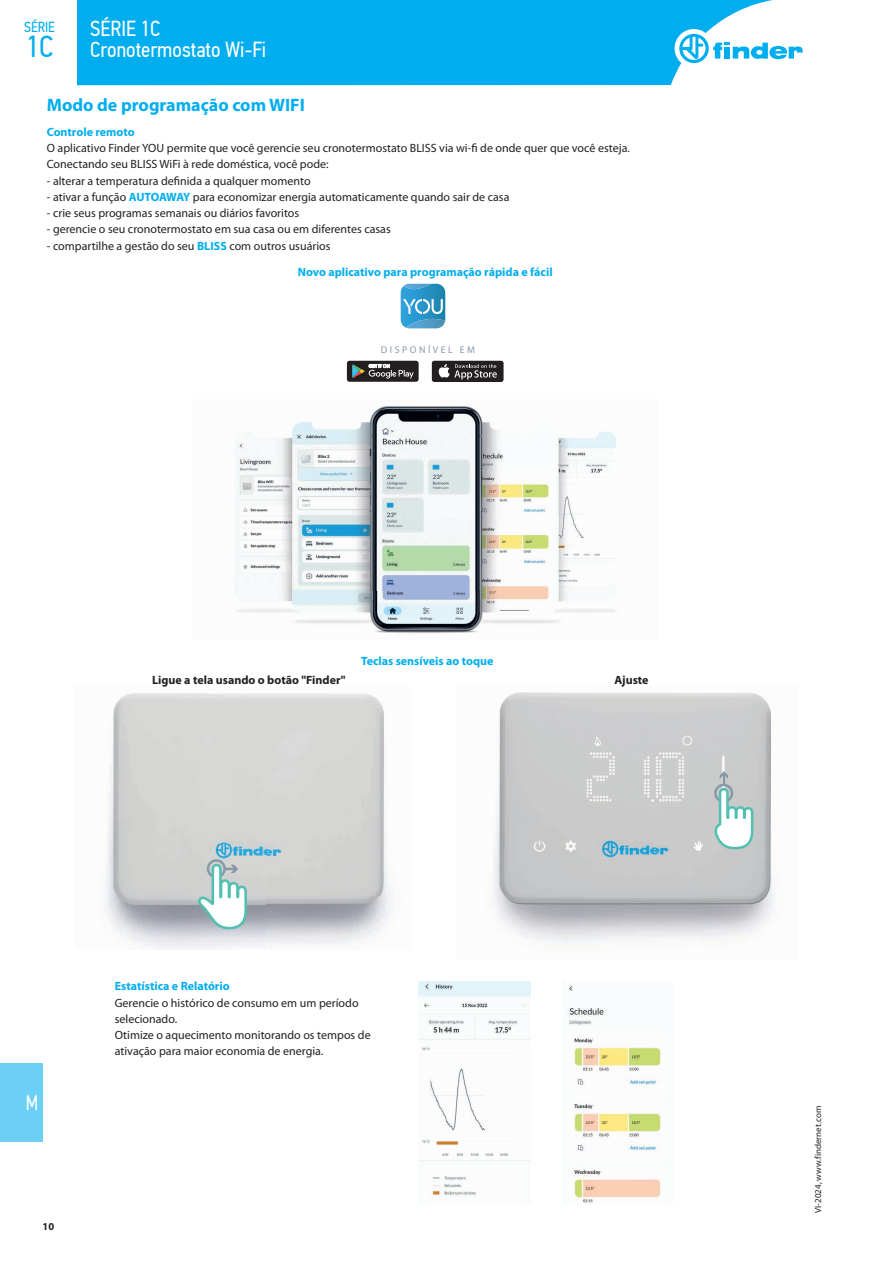
<style>
.page{position:relative;width:893px;height:1263px;background:#fff}
.page>*{position:absolute;margin:0;border:0;box-sizing:border-box;transform-origin:0 0}
.t1{font:30.3px "PF Din Text Cond Pro";color:#00aeef}
.t2{font:21.75px/21px "PF Din Text Cond Pro";color:#fff}
.t3{font:21px "PF Din Text Cond Pro";color:#fff;scale:.9 1}
.t4{font:700 18px "Myriad Pro";color:#00aeef}
.t5{font:14.55px "PF Din Text Cond Pro";color:#00aeef}
.t6{font:12px/16.2px "Myriad Pro";color:#231f20}
.t7{font:700 12px/26px "Myriad Pro";color:#00aeef}
.t8{font:700 12px "Myriad Pro";color:#231f20}
.t9{font:700 10.5px "Myriad Pro";color:#231f20}
.t10{font:9.75px "Myriad Pro";letter-spacing:.26em;color:#8898a9}
.t11{font:9px "Myriad Pro";color:#231f20}
.s1{font-weight:700;color:#00aeef}
.s2{font-weight:400;color:#231f20}
</style>
<div class="page">
<div style="left:0;top:1063px;width:43px;height:79px;background:#6bcff6"></div>
<div style="left:77px;top:0;width:696px;height:85px;background:#00aeef"></div>
<div style="left:675px;top:29px;width:38px;height:39px;background:#fff;border-radius:50%"></div>
<svg style="left:679px;top:34px;width:124px;height:29px"></svg>
<img style="left:401px;top:284px;width:44px;height:44px">
<svg style="left:403px;top:299px;width:40px;height:15px"></svg>
<img style="left:404px;top:284px;width:27px;height:5px">
<img style="left:406px;top:319px;width:39px;height:9px">
<div style="left:347px;top:361px;width:72px;height:21px;background:#231f20;border-radius:3px"></div>
<svg style="left:352px;top:364px;width:62px;height:15px"></svg>
<div style="left:432px;top:361px;width:72px;height:21px;background:#231f20;border-radius:3px"></div>
<svg style="left:438px;top:364px;width:59px;height:16px"></svg>
<img style="left:235px;top:405px;width:381px;height:229px">
<img style="left:103px;top:693px;width:290px;height:256px">
<svg style="left:197px;top:859px;width:50px;height:70px"></svg>
<img style="left:492px;top:692px;width:283px;height:251px">
<svg style="left:713px;top:771px;width:40px;height:78px"></svg>
<img style="left:568px;top:984px;width:93px;height:219px">
<img style="left:419px;top:981px;width:111px;height:218px">
<p class="t5" style="left:24px;top:19px;width:32px">SÉRIE</p>
<h1 class="t1" style="left:26px;top:28px;width:29px">1C</h1>
<h2 class="t2" style="left:90px;top:18px;width:177px">SÉRIE 1C<br>Cronotermostato Wi-Fi</h2>
<h3 class="t4" style="left:47px;top:93px;width:260px">Modo de programação com WIFI</h3>
<p class="t7" style="left:47px;top:119px;width:89px">Controle remoto</p>
<p class="t6" style="left:47px;top:140px;width:585px">O aplicativo Finder YOU permite que você gerencie seu cronotermostato BLISS via wi-fi de onde quer que você esteja.<br>Conectando seu BLISS WiFi à rede doméstica, você pode:</p>
<p class="t6" style="left:47px;top:172px;width:265px">- alterar a temperatura definida a qualquer momento</p>
<p class="t6" style="left:47px;top:188px;width:464px">- ativar a função <span class="s1">AUTOAWAY</span> para economizar energia automaticamente quando sair de casa</p>
<p class="t6" style="left:47px;top:205px;width:254px">- crie seus programas semanais ou diários favoritos</p>
<p class="t6" style="left:47px;top:221px;width:346px">- gerencie o seu cronotermostato em sua casa ou em diferentes casas</p>
<p class="t7" style="left:298px;top:232px;width:256px;text-indent:-251px"><span class="s2">- compartilhe a gestão do seu</span> BLISS <span class="s2">com outros usuários<br></span>Novo aplicativo para programação rápida e fácil</p>
<p class="t10" style="left:381px;top:344px;width:96px">DISPONÍVEL EM</p>
<p class="t7" style="left:361px;top:647px;width:134px">Teclas sensíveis ao toque</p>
<p class="t8" style="left:152px;top:672px;width:195px">Ligue a tela usando o botão "Finder"</p>
<p class="t8" style="left:614px;top:672px;width:36px">Ajuste</p>
<h3 class="t3" style="left:26px;top:1091px;width:15px">M</h3>
<p class="t9" style="left:43px;top:1219px;width:13px">10</p>
<p class="t7" style="left:115px;top:973px;width:116px">Estatística e Relatório</p>
<p class="t6" style="left:115px;top:994px;width:257px">Gerencie o histórico de consumo em um período selecionado.<br>Otimize o aquecimento monitorando os tempos de ativação para maior economia de energia.</p>
<p class="t11" style="left:812px;top:1213px;width:108px;rotate:-90deg">VI-2024, www.findernet.com</p>
</div>
